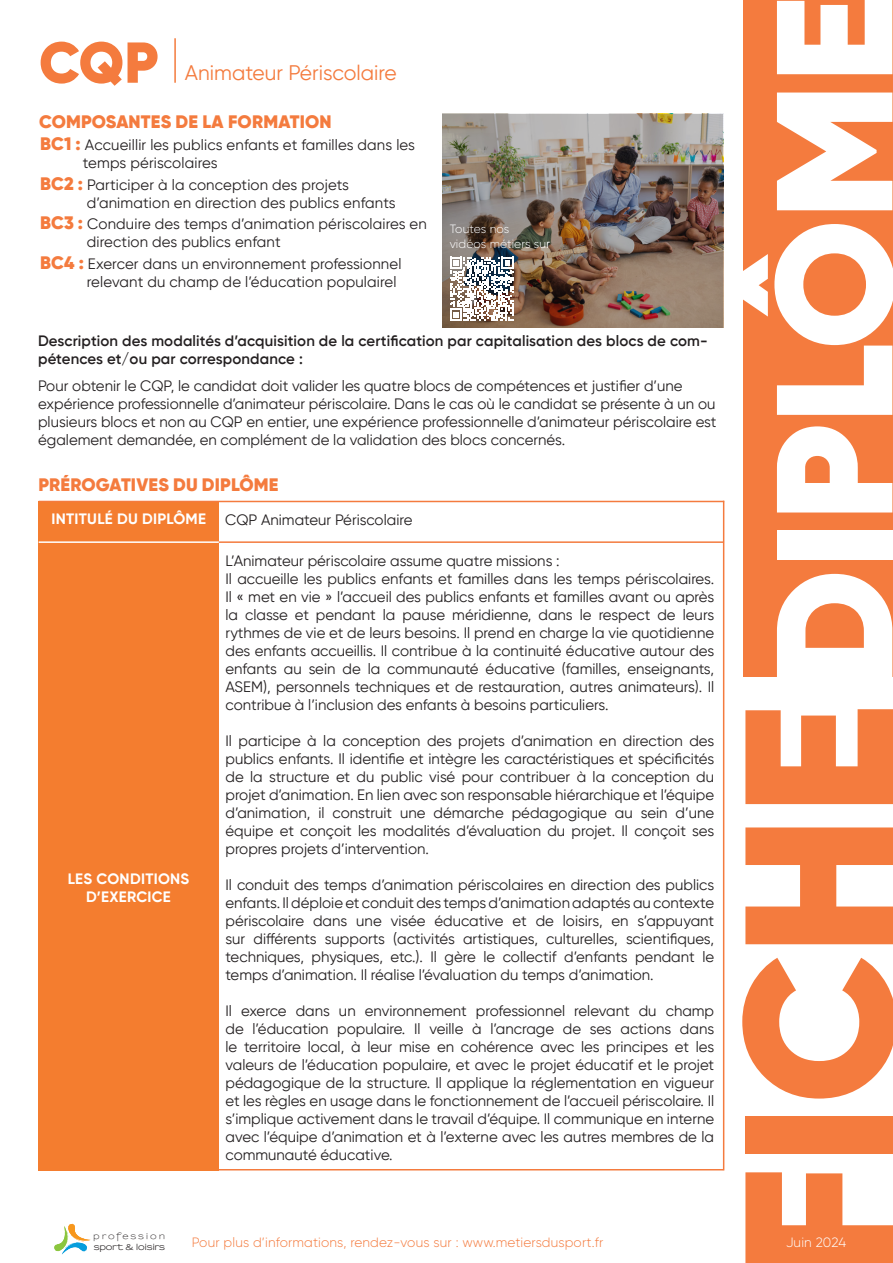
<style>
.page{position:relative;width:893px;height:1263px;background:#fff}
.page>*{position:absolute;margin:0;border:0;box-sizing:border-box;transform-origin:0 0}
.t1{font:900 57.45px "Gilroy";color:#f47b3e}
.t2{font:21px "Gilroy";color:#f47b3e}
.t3{font:900 18px "Gilroy";letter-spacing:.01em;color:#f47b3e}
.t4{font:15px/18px "Gilroy";color:#231f20;text-align:justify}
.t5{font:600 15px/18px "Gilroy";letter-spacing:.01em;color:#231f20}
.t6{font:700 15px "Gilroy";letter-spacing:.02em;color:#fff}
.t7{font:300 13.5px "Gilroy";letter-spacing:.01em;color:#f47b3e}
.t8{font:300 13.5px "Gilroy";letter-spacing:.005em;color:#fff}
.t9{font:300 12px "Gilroy";letter-spacing:.01em;color:#fff}
.t10{font:700 8.1px "Sansumi";letter-spacing:-.015em;color:#231f20;scale:1.11 1}
.t11{font:600 8.1px "Sansumi";letter-spacing:.215em;color:#231f20;scale:1.11 1}
.s1{font-weight:900;font-size:18px;color:#f47b3e}
.s2{font-family:"Arial Narrow";font-weight:400}
</style>
<div class="page">
<div style="left:743px;top:1px;width:149px;height:676px;background:#f47b3e"></div>
<svg style="left:745px;top:1172px;width:148px;height:91px"></svg>
<div style="left:745px;top:1116px;width:148px;height:38px;background:#f47b3e"></div>
<svg style="left:742px;top:958px;width:151px;height:140px"></svg>
<svg style="left:745px;top:827px;width:148px;height:117px"></svg>
<svg style="left:745px;top:709px;width:148px;height:95px"></svg>
<svg style="left:777px;top:574px;width:115px;height:103px"></svg>
<div style="left:777px;top:531px;width:115px;height:29px;background:#fff"></div>
<svg style="left:777px;top:426px;width:115px;height:86px"></svg>
<svg style="left:743px;top:224px;width:150px;height:191px"></svg>
<svg style="left:777px;top:93px;width:115px;height:117px"></svg>
<svg style="left:777px;top:0;width:115px;height:74px"></svg>
<svg style="left:54px;top:1224px;width:37px;height:30px"></svg>
<hr style="left:174px;top:38px;width:2px;height:45px;background:#f47b3e">
<div style="left:38px;top:501px;width:181px;height:669px;background:#f47d2f"></div>
<hr style="left:39px;top:501px;width:685px;height:1px;background:#f47b3e">
<hr style="left:39px;top:541px;width:180px;height:2px;background:#fff">
<hr style="left:219px;top:541px;width:505px;height:2px;background:#f47b3e">
<hr style="left:219px;top:1169px;width:504px;height:1px;background:#f47b3e">
<hr style="left:723px;top:501px;width:1px;height:669px;background:#f47b3e">
<img style="left:442px;top:114px;width:281px;height:214px">
<svg style="left:450px;top:257px;width:63px;height:64px"></svg>
<p class="t1" style="left:39px;top:26px;width:121px">CQP</p>
<p class="t2" style="left:185px;top:60px;width:213px">Animateur Périscolaire</p>
<p class="t3" style="left:39px;top:110px;width:294px">COMPOSANTES DE LA FORMATION</p>
<p class="t4" style="left:40px;top:136px;width:376px"><span class="s1">BC1 :</span> Accueillir les publics enfants et familles dans les</p>
<p class="t4" style="left:83px;top:154px;width:136px">temps périscolaires</p>
<p class="t4" style="left:40px;top:175px;width:310px"><span class="s1">BC2 :</span> Participer à la conception des projets</p>
<p class="t4" style="left:87px;top:193px;width:310px">d’animation en direction des publics enfants</p>
<p class="t4" style="left:40px;top:215px;width:388px"><span class="s1">BC3 :</span> Conduire des temps d’animation périscolaires en</p>
<p class="t4" style="left:87px;top:233px;width:195px">direction des publics enfant</p>
<p class="t4" style="left:40px;top:254px;width:363px"><span class="s1">BC4 :</span> Exercer dans un environnement professionnel</p>
<p class="t4" style="left:87px;top:272px;width:311px">relevant du champ de l’éducation populairel</p>
<p class="t9" style="left:450px;top:222px;width:61px">Toutes nos</p>
<p class="t9" style="left:450px;top:236px;width:101px">vidéos métiers su<span class="s2">r</span></p>
<p class="t5" style="left:38px;top:332px;width:671px">Description des modalités d’acquisition de la certification par capitalisation des blocs de com&shy;pétences et/ou par correspondance :</p>
<p class="t4" style="left:38px;top:377px;width:680px;text-align:left">Pour obtenir le CQP, le candidat doit valider les quatre blocs de compétences et justifier d’une expérience professionnelle d’animateur périscolaire. Dans le cas où le candidat se présente à un ou plusieurs blocs et non au CQP en entier, une expérience professionnelle d’animateur périscolaire est également demandée, en complément de la validation des blocs concernés.</p>
<p class="t3" style="left:38px;top:473px;width:242px">PRÉROGATIVES DU DIPLÔME</p>
<p class="t6" style="left:51px;top:509px;width:156px">INTITULÉ DU DIPLÔME</p>
<p class="t4" style="left:225px;top:510px;width:189px">CQP Animateur Périscolaire</p>
<p class="t6" style="left:68px;top:869px;width:123px">LES CONDITIONS</p>
<p class="t6" style="left:86px;top:887px;width:86px">D’EXERCICE</p>
<p class="t4" style="left:225px;top:551px;width:336px">L’Animateur périscolaire assume quatre missions :</p>
<p class="t4" style="left:225px;top:569px;width:490px">Il accueille les publics enfants et familles dans les temps périscolaires.<br>Il « met en vie » l’accueil des publics enfants et familles avant ou après la classe et pendant la pause méridienne, dans le respect de leurs rythmes de vie et de leurs besoins. Il prend en charge la vie quotidienne des enfants accueillis. Il contribue à la continuité éducative autour des enfants au sein de la communauté éducative (familles, enseignants, ASEM), personnels techniques et de restauration, autres animateurs). Il contribue à l’inclusion des enfants à besoins particuliers.</p>
<p class="t4" style="left:225px;top:731px;width:490px">Il participe à la conception des projets d’animation en direction des publics enfants. Il identifie et intègre les caractéristiques et spécificités de la structure et du public visé pour contribuer à la conception du projet d’animation. En lien avec son responsable hiérarchique et l’équipe d’animation, il construit une démarche pédagogique au sein d’une équipe et conçoit les modalités d’évaluation du projet. Il conçoit ses propres projets d’intervention.</p>
<p class="t4" style="left:225px;top:875px;width:490px">Il conduit des temps d’animation périscolaires en direction des publics enfants. Il déploie et conduit des temps d’animation adaptés au contexte périscolaire dans une visée éducative et de loisirs, en s’appuyant sur différents supports (activités artistiques, culturelles, scientifiques, techniques, physiques, etc.). Il gère le collectif d’enfants pendant le temps d’animation. Il réalise l’évaluation du temps d’animation.</p>
<p class="t4" style="left:225px;top:1001px;width:490px">Il exerce dans un environnement professionnel relevant du champ de l’éducation populaire. Il veille à l’ancrage de ses actions dans le territoire local, à leur mise en cohérence avec les principes et les valeurs de l’éducation populaire, et avec le projet éducatif et le projet pédagogique de la structure. Il applique la réglementation en vigueur et les règles en usage dans le fonctionnement de l’accueil périscolaire. Il s’implique activement dans le travail d’équipe. Il communique en interne avec l’équipe d’animation et à l’externe avec les autres membres de la communauté éducative.</p>
<p class="t11" style="left:93px;top:1232px;width:66px">profession</p>
<p class="t10" style="left:94px;top:1242px;width:66px">sport &amp; loisirs</p>
<p class="t7" style="left:192px;top:1234px;width:413px">Pour plus d’informations, rendez-vous sur : www.metiersdusport.fr</p>
<p class="t8" style="left:786px;top:1234px;width:62px">Juin 2024</p>
</div>
